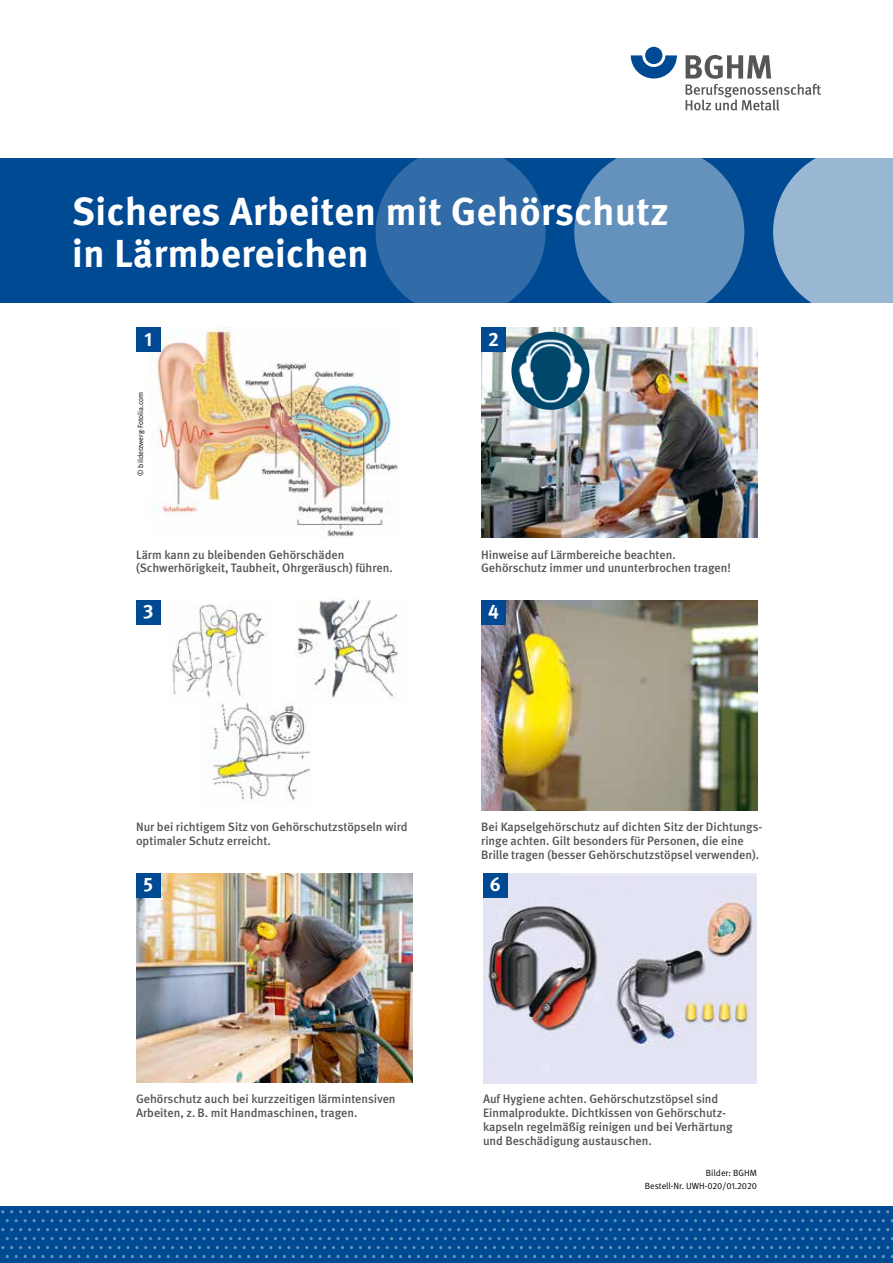
<style>
.page{position:relative;width:893px;height:1263px;background:#fff}
.page>*{position:absolute;margin:0;border:0;box-sizing:border-box;transform-origin:0 0}
.t1{font:700 39px/42px "DGUV Meta";letter-spacing:.015em;color:#fff}
.t2{font:700 19.5px "DGUV Meta";color:#fff}
.t3{font:500 12.15px/14px "DGUV Meta";color:#565656}
.t4{font:9px/12.8px "DGUV Meta";color:#000;text-align:right}
.t5{font:7.5px "DGUV Meta";color:#000}
</style>
<div class="page">
<div style="left:0;top:159px;width:893px;height:144px;background:#004993"></div>
<svg style="left:773px;top:158px;width:120px;height:145px"></svg>
<svg style="left:574px;top:147px;width:170px;height:170px;fill:#6591bd"></svg>
<div style="left:376px;top:147px;width:170px;height:170px;background:#326ca8;border-radius:50%"></div>
<div style="left:0;top:1207px;width:893px;height:56px;background:#004993"></div>
<svg style="left:243px;top:1210px;width:38px;height:3px"></svg>
<svg style="left:386px;top:1210px;width:47px;height:3px"></svg>
<svg style="left:538px;top:1210px;width:38px;height:3px"></svg>
<svg style="left:681px;top:1210px;width:38px;height:3px"></svg>
<svg style="left:824px;top:1210px;width:38px;height:3px"></svg>
<svg style="left:243px;top:1228px;width:38px;height:3px"></svg>
<svg style="left:386px;top:1228px;width:47px;height:3px"></svg>
<svg style="left:538px;top:1228px;width:38px;height:3px"></svg>
<svg style="left:681px;top:1228px;width:38px;height:3px"></svg>
<svg style="left:824px;top:1228px;width:38px;height:3px"></svg>
<svg style="left:243px;top:1246px;width:38px;height:3px"></svg>
<svg style="left:386px;top:1246px;width:47px;height:3px"></svg>
<svg style="left:538px;top:1246px;width:38px;height:3px"></svg>
<svg style="left:681px;top:1246px;width:38px;height:3px"></svg>
<svg style="left:824px;top:1246px;width:38px;height:3px"></svg>
<svg style="left:176px;top:1219px;width:38px;height:3px"></svg>
<svg style="left:319px;top:1219px;width:38px;height:3px"></svg>
<svg style="left:462px;top:1219px;width:38px;height:3px"></svg>
<svg style="left:605px;top:1219px;width:38px;height:3px"></svg>
<svg style="left:748px;top:1219px;width:38px;height:3px"></svg>
<svg style="left:176px;top:1237px;width:38px;height:3px"></svg>
<svg style="left:319px;top:1237px;width:38px;height:3px"></svg>
<svg style="left:462px;top:1237px;width:38px;height:3px"></svg>
<svg style="left:605px;top:1237px;width:38px;height:3px"></svg>
<svg style="left:748px;top:1237px;width:38px;height:3px"></svg>
<svg style="left:176px;top:1255px;width:38px;height:3px"></svg>
<svg style="left:319px;top:1255px;width:38px;height:3px"></svg>
<svg style="left:462px;top:1255px;width:38px;height:3px"></svg>
<svg style="left:605px;top:1255px;width:38px;height:3px"></svg>
<svg style="left:748px;top:1255px;width:38px;height:3px"></svg>
<svg style="left:100px;top:1210px;width:38px;height:3px"></svg>
<svg style="left:100px;top:1228px;width:38px;height:3px"></svg>
<svg style="left:100px;top:1246px;width:38px;height:3px"></svg>
<svg style="left:33px;top:1219px;width:38px;height:3px"></svg>
<svg style="left:33px;top:1237px;width:38px;height:3px"></svg>
<svg style="left:33px;top:1255px;width:38px;height:3px"></svg>
<svg style="left:812px;top:84px;width:9px;height:11px"></svg>
<svg style="left:686px;top:55px;width:126px;height:56px"></svg>
<svg style="left:631px;top:55px;width:46px;height:24px"></svg>
<div style="left:645px;top:47px;width:17px;height:17px;background:#004993;border-radius:50%"></div>
<img style="left:148px;top:327px;width:250px;height:210px">
<img style="left:481px;top:327px;width:277px;height:210px">
<div style="left:481px;top:327px;width:25px;height:25px;background:#004993"></div>
<div style="left:136px;top:327px;width:25px;height:25px;background:#004993"></div>
<img style="left:481px;top:600px;width:277px;height:210px">
<div style="left:481px;top:600px;width:25px;height:25px;background:#004993"></div>
<img style="left:136px;top:873px;width:276px;height:210px">
<div style="left:136px;top:873px;width:25px;height:25px;background:#004993"></div>
<img style="left:483px;top:873px;width:274px;height:210px">
<div style="left:483px;top:873px;width:25px;height:25px;background:#004993"></div>
<div style="left:136px;top:600px;width:25px;height:25px;background:#004993"></div>
<img style="left:512px;top:333px;width:77px;height:76px;border-radius:38px">
<div style="left:511px;top:332px;width:78px;height:78px;border:2px solid #00476c;border-radius:50%"></div>
<img style="left:295px;top:599px;width:104px;height:99px">
<img style="left:172px;top:604px;width:96px;height:94px">
<img style="left:210px;top:702px;width:101px;height:100px">
<h1 class="t1" style="left:72px;top:192px;width:598px">Sicheres Arbeiten mit Gehörschutz in Lärmbereichen</h1>
<h2 class="t2" style="left:144px;top:327px;width:9px">1</h2>
<h2 class="t2" style="left:488px;top:327px;width:12px">2</h2>
<p class="t5" style="left:136px;top:476px;width:85px;rotate:-90deg">© bilderzwerg-Fotolia.com</p>
<p class="t3" style="left:136px;top:548px;width:258px">Lärm kann zu bleibenden Gehörschäden (Schwerhörigkeit, Taubheit, Ohrgeräusch) führen.</p>
<h2 class="t2" style="left:143px;top:600px;width:12px">3</h2>
<p class="t3" style="left:481px;top:548px;width:251px">Hinweise auf Lärmbereiche beachten.<br>Gehörschutz immer und ununterbrochen tragen!</p>
<h2 class="t2" style="left:488px;top:600px;width:12px">4</h2>
<p class="t3" style="left:136px;top:820px;width:273px">Nur bei richtigem Sitz von Gehörschutzstöpseln wird optimaler Schutz erreicht.</p>
<p class="t3" style="left:481px;top:820px;width:283px">Bei Kapselgehörschutz auf dichten Sitz der Dichtungs&shy;ringe achten. Gilt besonders für Personen, die eine<br>Brille tragen (besser Gehörschutzstöpsel verwenden).</p>
<h2 class="t2" style="left:144px;top:873px;width:11px">5</h2>
<h2 class="t2" style="left:490px;top:873px;width:13px">6</h2>
<p class="t3" style="left:136px;top:1092px;width:261px">Gehörschutz auch bei kurzzeitigen lärmintensiven<br>Arbeiten, z. B. mit Handmaschinen, tragen.</p>
<p class="t3" style="left:483px;top:1092px;width:251px">Auf Hygiene achten. Gehörschutzstöpsel sind Einmalprodukte. Dichtkissen von Gehörschutz&shy;kapseln regelmäßig reinigen und bei Verhärtung und Beschädigung austauschen.</p>
<p class="t4" style="left:645px;top:1167px;width:114px">Bilder: BGHM<br>Bestell-Nr. UWH-020/01.2020</p>
</div>
